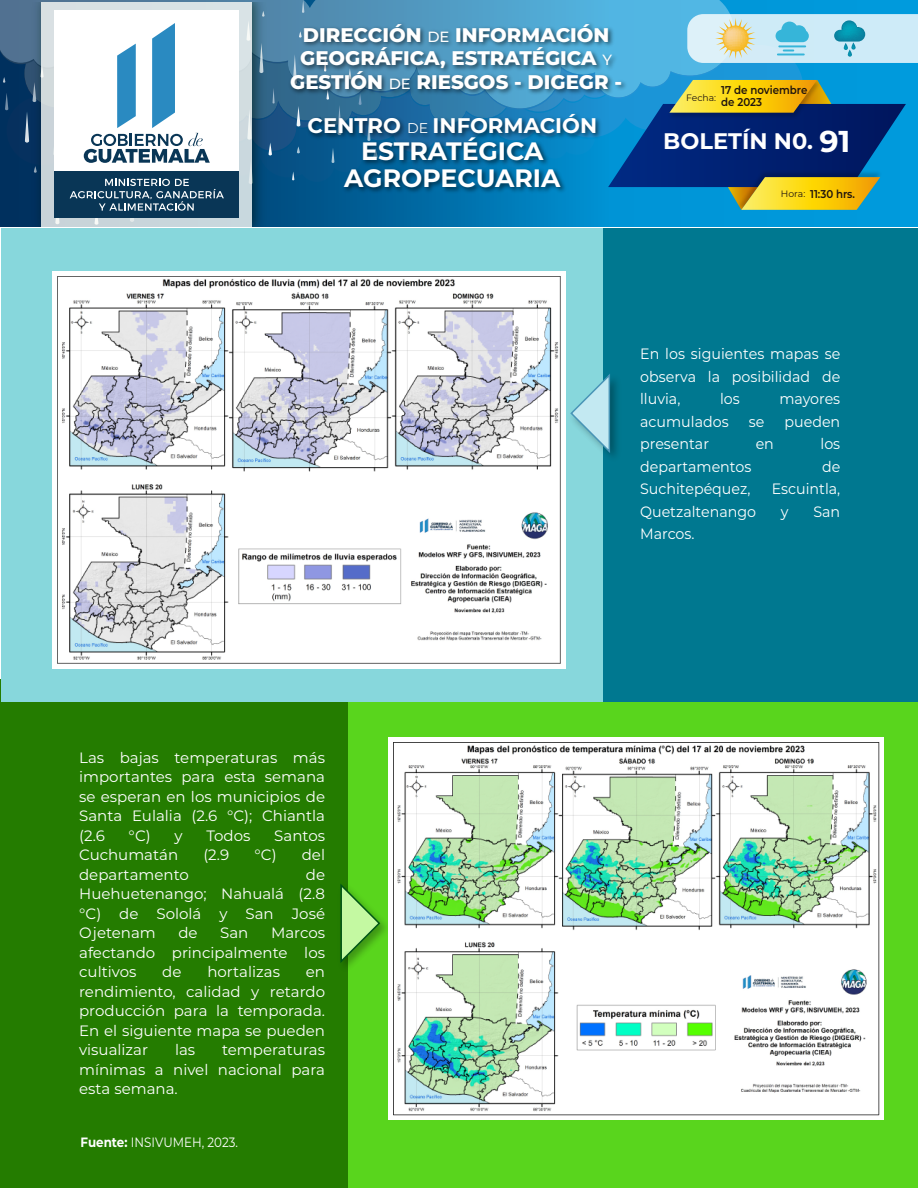
<style>
.page{position:relative;width:918px;height:1188px;background:#fff}
.page>*{position:absolute;margin:0;border:0;box-sizing:border-box;transform-origin:0 0}
.t1{font:700 25.2px/27px "Montserrat";color:#fff;text-align:center}
.t2{font:700 22.5px "Montserrat";color:#fff}
.t3{font:700 21.15px "Montserrat";color:#fff}
.t4{font:800 19.65px/23.7px "Montserrat";color:#fff;text-align:center}
.t5{font:15px/19.5px "Montserrat";color:#fff;text-align:justify}
.t6{font:15px/22.5px "Montserrat";color:#fff;text-align:justify;scale:.95 1}
.t7{font:13.5px "Montserrat";color:#fff;scale:.88 1}
.t8{font:600 11.4px/11.7px "Montserrat";color:#1f140f;scale:.9 1}
.t9{font:9.3px "Montserrat";letter-spacing:-.005em;color:#1f140f}
.s1{font-weight:500;font-size:14.85px}
.s2{font-weight:400;font-size:14.1px}
.s3{font-size:30.15px}
.s4{font-weight:400;font-size:9.3px}
.s5{font-weight:700}
</style>
<div class="page">
<div style="left:340px;top:689px;width:578px;height:499px;background:#59d51d"></div>
<div style="left:0;top:679px;width:347px;height:509px;background:#247c00"></div>
<div style="left:598px;top:229px;width:320px;height:473px;background:#007890"></div>
<div style="left:2px;top:229px;width:601px;height:473px;background:#87d7dc"></div>
<svg style="left:570px;top:373px;width:41px;height:82px"></svg>
<img style="left:343px;top:878px;width:43px;height:99px">
<svg style="left:340px;top:882px;width:41px;height:81px"></svg>
<img style="left:53px;top:271px;width:513px;height:397px">
<img style="left:388px;top:737px;width:495px;height:383px">
<svg style="left:0;top:211px;width:918px;height:16px;background:#007bb7"></svg>
<div style="left:41px;top:2px;width:211px;height:225px;background:#c8d5db"></div>
<div style="left:55px;top:171px;width:184px;height:47px;background:#093656"></div>
<img style="left:735px;top:211px;width:149px;height:1px">
<svg style="left:0;top:0;width:918px;height:211px;background:#548eac"></svg>
<h3 class="t4" style="left:290px;top:22px;width:333px">DIRECCIÓN <span class="s1">DE</span> INFORMACIÓN<br>GEOGRÁFICA, ESTRATÉGICA <span class="s1">Y<br></span>GESTIÓN <span class="s1">DE</span> RIESGOS - DIGEGR -</h3>
<h3 class="t3" style="left:308px;top:111px;width:291px">CENTRO <span class="s2">DE</span> INFORMACIÓN</h3>
<h1 class="t1" style="left:344px;top:136px;width:218px">ESTRATÉGICA<br>AGROPECUARIA</h1>
<p class="t8" style="left:721px;top:84px;width:97px">17 de noviembre de 2023</p>
<p class="t9" style="left:686px;top:91px;width:32px">Fecha:</p>
<h2 class="t2" style="left:663px;top:125px;width:189px">BOLETÍN N0. <span class="s3">91</span></h2>
<p class="t8" style="left:781px;top:187px;width:84px"><span class="s4">Hora:</span> 11:30 hrs.</p>
<p class="t6" style="left:640px;top:342px;width:212px">En los siguientes mapas se observa la posibilidad de lluvia,</p>
<p class="t6" style="left:720px;top:387px;width:22px">los</p>
<p class="t6" style="left:779px;top:387px;width:66px">mayores</p>
<p class="t6" style="left:640px;top:410px;width:95px">acumulados</p>
<p class="t6" style="left:749px;top:410px;width:18px">se</p>
<p class="t6" style="left:785px;top:410px;width:60px">pueden</p>
<p class="t6" style="left:640px;top:432px;width:74px">presentar</p>
<p class="t6" style="left:756px;top:432px;width:21px">en</p>
<p class="t6" style="left:821px;top:432px;width:22px">los</p>
<p class="t6" style="left:640px;top:455px;width:119px">departamentos</p>
<p class="t6" style="left:822px;top:455px;width:21px">de</p>
<p class="t6" style="left:640px;top:477px;width:118px">Suchitepéquez,</p>
<p class="t6" style="left:772px;top:477px;width:74px">Escuintla,</p>
<p class="t6" style="left:640px;top:500px;width:124px">Quetzaltenango</p>
<p class="t6" style="left:781px;top:500px;width:10px">y</p>
<p class="t6" style="left:813px;top:500px;width:30px">San</p>
<p class="t6" style="left:640px;top:522px;width:59px">Marcos.</p>
<p class="t5" style="left:79px;top:747px;width:247px">Las bajas temperaturas más importantes para esta semana se esperan en los municipios de Santa Eulalia (2.6 °C); Chiantla (2.6</p>
<p class="t5" style="left:129px;top:825px;width:24px">°C)</p>
<p class="t5" style="left:175px;top:825px;width:10px">y</p>
<p class="t5" style="left:206px;top:825px;width:46px">Todos</p>
<p class="t5" style="left:274px;top:825px;width:52px">Santos</p>
<p class="t5" style="left:79px;top:845px;width:101px">Cuchumatán</p>
<p class="t5" style="left:203px;top:845px;width:27px">(2.9</p>
<p class="t5" style="left:254px;top:845px;width:24px">°C)</p>
<p class="t5" style="left:302px;top:845px;width:25px">del</p>
<p class="t5" style="left:79px;top:864px;width:111px">departamento</p>
<p class="t5" style="left:79px;top:864px;width:247px;text-indent:227px">de Huehuetenango; Nahualá (2.8 °C) de Sololá y San José Ojetenam</p>
<p class="t5" style="left:178px;top:923px;width:21px">de</p>
<p class="t5" style="left:220px;top:923px;width:30px">San</p>
<p class="t5" style="left:79px;top:923px;width:247px;text-indent:192px">Marcos afectando principalmente los cultivos</p>
<p class="t5" style="left:162px;top:962px;width:21px">de</p>
<p class="t5" style="left:207px;top:962px;width:74px">hortalizas</p>
<p class="t5" style="left:79px;top:962px;width:247px;text-indent:227px">en rendimiento, calidad y retardo producción para la temporada.<br>En el siguiente mapa se pueden visualizar</p>
<p class="t5" style="left:175px;top:1040px;width:22px">las</p>
<p class="t5" style="left:79px;top:1040px;width:247px;text-indent:143px">temperaturas mínimas a nivel nacional para esta semana.</p>
<p class="t7" style="left:81px;top:1133px;width:180px"><span class="s5">Fuente:</span> INSIVUMEH, 2023.</p>
</div>
